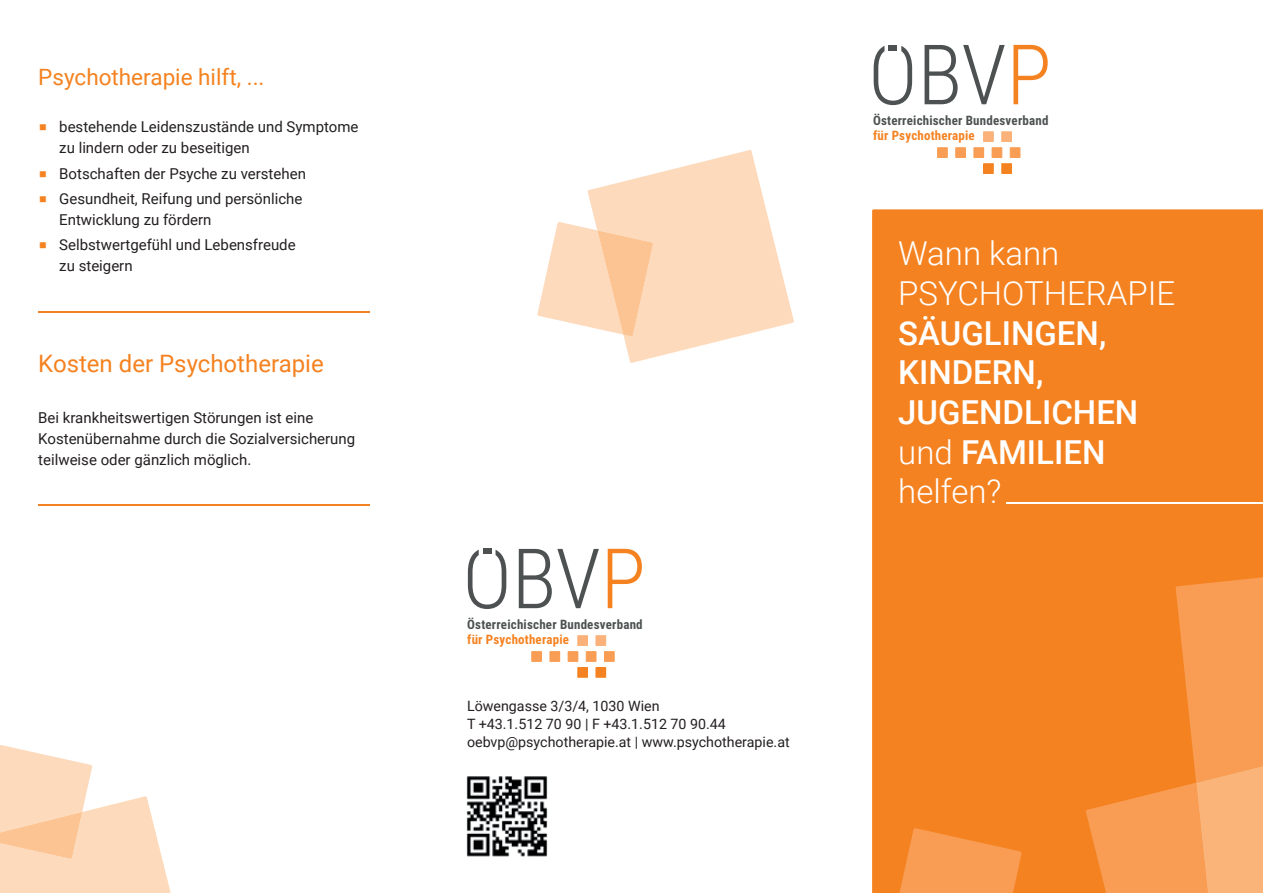
<style>
.page{position:relative;width:1263px;height:893px;background:#fff}
.page>*{position:absolute;margin:0;border:0;box-sizing:border-box;transform-origin:0 0}
.t1{font:500 33px/39.6px "Roboto";color:#fff}
.t2{font:300 33px/39.6px "Roboto";color:#fff}
.t3{font:24px "Roboto";color:#f58220}
.t4{font:22.5px "Roboto";color:#f58220}
.t5{font:15px/21px "Roboto";color:#231f20}
.t6{font:14.25px/18px "Roboto";color:#231f20}
.t7{font:700 13.05px "Roboto Condensed";letter-spacing:.015em;color:#4d5151}
.t8{font:700 13.05px "Roboto Condensed";letter-spacing:.015em;color:#f58220}
.s1{font-weight:300}
</style>
<div class="page">
<div style="left:872px;top:209px;width:391px;height:684px;background:#f58220"></div>
<svg style="left:899px;top:828px;width:123px;height:65px;background:#f79646"></svg>
<svg style="left:1086px;top:577px;width:177px;height:316px;background:#f79442"></svg>
<div style="left:937px;top:147px;width:11px;height:11px;background:#f89d53;border:1px solid #f89d53"></div>
<div style="left:955px;top:147px;width:11px;height:11px;background:#f89d53;border:1px solid #f89d53"></div>
<div style="left:973px;top:147px;width:11px;height:11px;background:#f89d53;border:1px solid #f89d53"></div>
<div style="left:991px;top:147px;width:11px;height:11px;background:#f89d53;border:1px solid #f89d53"></div>
<div style="left:1010px;top:147px;width:10px;height:11px;background:#f89d53;border:1px solid #f89d53"></div>
<div style="left:984px;top:164px;width:9px;height:9px;background:#f58220"></div>
<div style="left:983px;top:163px;width:11px;height:11px;border:1px solid #f58220"></div>
<div style="left:1002px;top:164px;width:9px;height:9px;background:#f58220"></div>
<div style="left:1001px;top:163px;width:11px;height:11px;border:1px solid #f58220"></div>
<div style="left:983px;top:131px;width:11px;height:11px;background:#fab27a;border:1px solid #fab27a"></div>
<div style="left:1001px;top:131px;width:11px;height:11px;background:#fab27a;border:1px solid #fab27a"></div>
<svg style="left:874px;top:46px;width:38px;height:59px"></svg>
<svg style="left:924px;top:45px;width:81px;height:59px"></svg>
<svg style="left:1013px;top:45px;width:35px;height:59px"></svg>
<div style="left:889px;top:45px;width:8px;height:6px;background:#4d5151"></div>
<hr style="left:1006px;top:502px;width:257px;height:2px;background:#fff">
<div style="left:531px;top:651px;width:11px;height:11px;background:#f89d53;border:1px solid #f89d53"></div>
<div style="left:549px;top:651px;width:11px;height:11px;background:#f89d53;border:1px solid #f89d53"></div>
<div style="left:568px;top:651px;width:10px;height:11px;background:#f89d53;border:1px solid #f89d53"></div>
<div style="left:586px;top:651px;width:10px;height:11px;background:#f89d53;border:1px solid #f89d53"></div>
<div style="left:604px;top:651px;width:11px;height:11px;background:#f89d53;border:1px solid #f89d53"></div>
<div style="left:578px;top:668px;width:9px;height:9px;background:#f58220"></div>
<div style="left:577px;top:667px;width:11px;height:11px;border:1px solid #f58220"></div>
<div style="left:596px;top:668px;width:10px;height:9px;background:#f58220"></div>
<div style="left:595px;top:667px;width:11px;height:11px;border:1px solid #f58220"></div>
<div style="left:577px;top:635px;width:11px;height:11px;background:#fab27a;border:1px solid #fab27a"></div>
<div style="left:595px;top:635px;width:11px;height:11px;background:#fab27a;border:1px solid #fab27a"></div>
<svg style="left:468px;top:550px;width:38px;height:59px"></svg>
<svg style="left:519px;top:549px;width:80px;height:59px"></svg>
<svg style="left:608px;top:549px;width:34px;height:59px"></svg>
<div style="left:483px;top:549px;width:8px;height:5px;background:#4d5151"></div>
<img style="left:466px;top:776px;width:82px;height:81px">
<hr style="left:38px;top:311px;width:332px;height:2px;background:#f58220">
<hr style="left:38px;top:504px;width:332px;height:2px;background:#f58220">
<svg style="left:0;top:745px;width:171px;height:148px"></svg>
<svg style="left:537px;top:150px;width:257px;height:213px"></svg>
<h3 class="t4" style="left:38px;top:61px;width:228px">Psychotherapie hilft, ...</h3>
<p class="t5" style="left:59px;top:116px;width:301px">bestehende Leidenszustände und Symptome zu lindern oder zu beseitigen</p>
<p class="t5" style="left:59px;top:160px;width:248px;line-height:25.2px">Botschaften der Psyche zu verstehen<br>Gesundheit, Reifung und persönliche</p>
<p class="t5" style="left:59px;top:206px;width:238px;line-height:25.2px">Entwicklung zu fördern<br>Selbstwertgefühl und Lebensfreude</p>
<p class="t5" style="left:59px;top:255px;width:75px">zu steigern</p>
<h2 class="t3" style="left:38px;top:347px;width:287px">Kosten der Psychotherapie</h2>
<p class="t5" style="left:38px;top:406px;width:318px">Bei krankheitswertigen Störungen ist eine<br>Kostenübernahme durch die Sozialversicherung teilweise oder gänzlich möglich.</p>
<p class="t7" style="left:467px;top:615px;width:177px">Österreichischer Bundesverband</p>
<p class="t8" style="left:467px;top:630px;width:103px">für Psychotherapie</p>
<p class="t6" style="left:467px;top:696px;width:324px">Löwengasse 3/3/4, 1030 Wien<br>T +43.1.512 70 90 | F +43.1.512 70 90.44 oebvp@psychotherapie.at | www.psychotherapie.at</p>
<p class="t7" style="left:873px;top:111px;width:177px">Österreichischer Bundesverband</p>
<p class="t8" style="left:873px;top:126px;width:103px">für Psychotherapie</p>
<h1 class="t2" style="left:898px;top:233px;width:279px">Wann kann<br>PSYCHOTHERAPIE</h1>
<h1 class="t1" style="left:898px;top:312px;width:242px">SÄUGLINGEN,<br>KINDERN,<br>JUGENDLICHEN <span class="s1">und</span> FAMILIEN <span class="s1">helfen?</span></h1>
</div>
